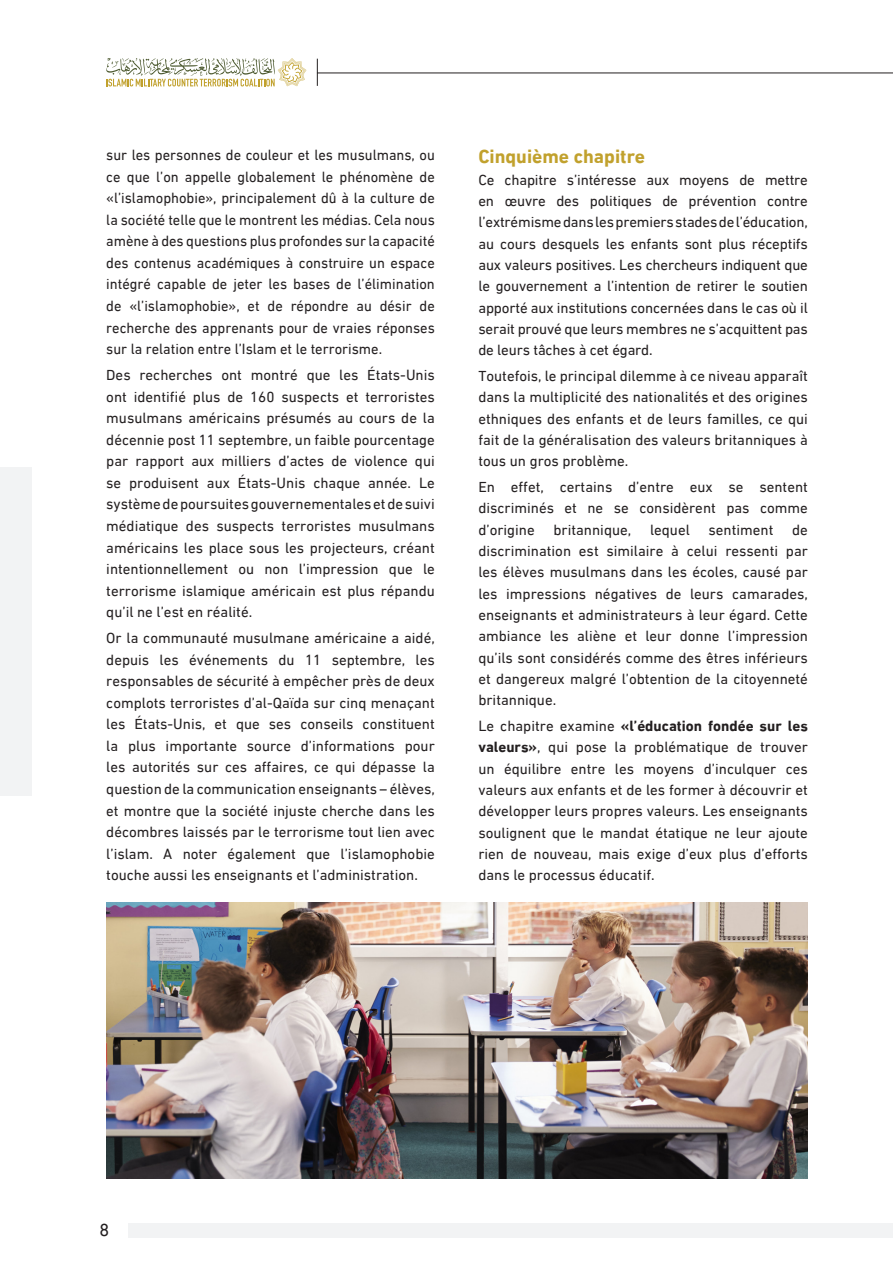
<style>
.page{position:relative;width:893px;height:1263px;background:#fff}
.page>*{position:absolute;margin:0;border:0;box-sizing:border-box;transform-origin:0 0}
.t1{font:700 19.5px "DIN Next LT Arabic";color:#c1a12d}
.t2{font:18px "DIN Next LTW23";color:#231f20}
.t3{font:15px/21.6px "DIN Next LT Arabic";color:#231f20;text-align:justify}
.s1{font-weight:700}
</style>
<div class="page">
<svg style="left:106px;top:58px;width:200px;height:28px"></svg>
<hr style="left:317px;top:73px;width:576px;height:1px;background:#231f20">
<svg style="left:317px;top:59px;width:1px;height:27px"></svg>
<div style="left:0;top:467px;width:32px;height:328px;background:#f2f3f4"></div>
<div style="left:128px;top:1223px;width:765px;height:15px;background:#f2f3f4"></div>
<img style="left:107px;top:902px;width:701px;height:276px">
<p class="t3" style="left:106px;top:144px;width:330px">sur les personnes de couleur et les musulmans, ou ce que l’on appelle globalement le phénomène de «l’islamophobie», principalement dû à la culture de la société telle que le montrent les médias. Cela nous amène à des questions plus profondes sur la capacité des contenus académiques à construire un espace intégré capable de jeter les bases de l’élimination de «l’islamophobie», et de répondre au désir de recherche des apprenants pour de vraies réponses sur la relation entre l’Islam et le terrorisme.</p>
<p class="t3" style="left:106px;top:364px;width:330px">Des recherches ont montré que les États-Unis ont identifié plus de 160 suspects et terroristes musulmans américains présumés au cours de la décennie post 11 septembre, un faible pourcentage par rapport aux milliers d’actes de violence qui se produisent aux États-Unis chaque année. Le système de poursuites gouvernementales et de suivi médiatique des suspects terroristes musulmans américains les place sous les projecteurs, créant intentionnellement ou non l’impression que le terrorisme islamique américain est plus répandu qu’il ne l’est en réalité.</p>
<p class="t3" style="left:106px;top:627px;width:330px">Or la communauté musulmane américaine a aidé, depuis les événements du 11 septembre, les responsables de sécurité à empêcher près de deux complots terroristes d’al-Qaïda sur cinq menaçant les États-Unis, et que ses conseils constituent la plus importante source d’informations pour les autorités sur ces affaires, ce qui dépasse la question de la communication enseignants – élèves, et montre que la société injuste cherche dans les décombres laissés par le terrorisme tout lien avec l’islam. A noter également que l’islamophobie touche aussi les enseignants et l’administration.</p>
<p class="t1" style="left:478px;top:145px;width:168px">Cinquième chapitre</p>
<p class="t3" style="left:478px;top:169px;width:331px">Ce chapitre s’intéresse aux moyens de mettre en œuvre des politiques de prévention contre l’extrémisme dans les premiers stades de l’éducation, au cours desquels les enfants sont plus réceptifs aux valeurs positives. Les chercheurs indiquent que le gouvernement a l’intention de retirer le soutien apporté aux institutions concernées dans le cas où il serait prouvé que leurs membres ne s’acquittent pas de leurs tâches à cet égard.</p>
<p class="t3" style="left:478px;top:365px;width:331px">Toutefois, le principal dilemme à ce niveau apparaît dans la multiplicité des nationalités et des origines ethniques des enfants et de leurs familles, ce qui fait de la généralisation des valeurs britanniques à tous un gros problème.</p>
<p class="t3" style="left:478px;top:476px;width:331px">En effet, certains d’entre eux se sentent discriminés et ne se considèrent pas comme d’origine britannique, lequel sentiment de discrimination est similaire à celui ressenti par les élèves musulmans dans les écoles, causé par les impressions négatives de leurs camarades, enseignants et administrateurs à leur égard. Cette ambiance les aliène et leur donne l’impression qu’ils sont considérés comme des êtres inférieurs et dangereux malgré l’obtention de la citoyenneté britannique.</p>
<p class="t3" style="left:478px;top:715px;width:331px">Le chapitre examine <span class="s1">«l’éducation fondée sur les valeurs»</span>, qui pose la problématique de trouver un équilibre entre les moyens d’inculquer ces valeurs aux enfants et de les former à découvrir et développer leurs propres valeurs. Les enseignants soulignent que le mandat étatique ne leur ajoute rien de nouveau, mais exige d’eux plus d’efforts dans le processus éducatif.</p>
<p class="t2" style="left:99px;top:1219px;width:11px">8</p>
</div>
